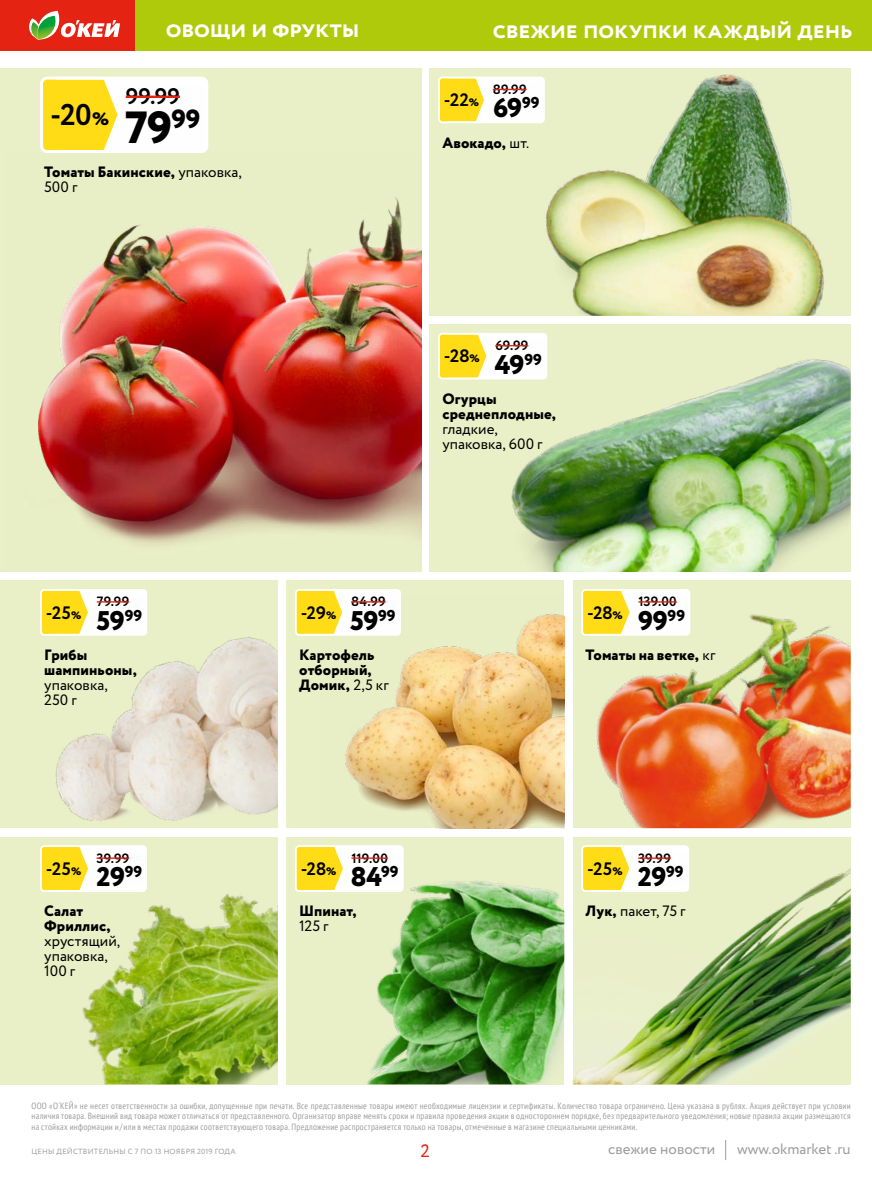
<style>
.page{position:relative;width:872px;height:1178px;background:#fff}
.page>*{position:absolute;margin:0;border:0;box-sizing:border-box;transform-origin:0 0}
.t1{font:800 45px "Circe";color:#000}
.t2{font:700 30px "Circe";color:#000}
.t3{font:800 27px "Circe";letter-spacing:-.02em;color:#000}
.t4{font:700 24px "Circe";color:#fff}
.t5{font:700 22.5px "Circe";color:#000}
.t6{font:700 18px "Circe";letter-spacing:-.05em;color:#000}
.t7{font:18px "Circe";color:#e42313}
.t8{font:800 15px/15px "Circe";letter-spacing:.005em;color:#000}
.t9{font:15px/15px "Circe";color:#000}
.t10{font:15px "Circe";color:#9d9d9c}
.t11{font:700 13.5px "Circe";color:#000}
.t12{font:condensed 9px/10.5px "PT Sans";letter-spacing:.025em;color:#9d9d9c;text-align:justify}
.t13{font:7.5px "Circe";letter-spacing:.03em;color:#9d9d9c}
.s1{font-weight:800;font-size:18px}
.s2{font-weight:800;font-size:10.8px}
.s3{font-weight:400}
.s4{font-weight:800}
</style>
<div class="page">
<img style="left:573px;top:580px;width:277px;height:248px">
<svg style="left:573px;top:580px;width:187px;height:77px;fill:#e9efc6"></svg>
<svg style="left:584px;top:592px;width:45px;height:41px;background:#ffde28"></svg>
<hr style="left:638px;top:601px;width:39px;height:1px;background:#e42313">
<div style="left:581px;top:589px;width:109px;height:47px;border:2px solid #fff;border-radius:3px"></div>
<div style="left:286px;top:580px;width:278px;height:248px;background:#e9efc6"></div>
<img style="left:345px;top:614px;width:219px;height:214px">
<svg style="left:342px;top:592px;width:129px;height:65px"></svg>
<svg style="left:298px;top:592px;width:44px;height:41px;background:#ffde2a"></svg>
<hr style="left:351px;top:601px;width:35px;height:1px;background:#e42313">
<div style="left:295px;top:589px;width:106px;height:47px;border:2px solid #fff;border-radius:3px"></div>
<img style="left:0;top:580px;width:278px;height:248px">
<svg style="left:27px;top:580px;width:190px;height:77px;fill:#e9efc6"></svg>
<svg style="left:43px;top:592px;width:45px;height:41px;background:#ffdf2b"></svg>
<hr style="left:97px;top:601px;width:32px;height:1px;background:#e42313">
<div style="left:40px;top:589px;width:107px;height:47px;border:2px solid #fff;border-radius:3px"></div>
<div style="left:429px;top:68px;width:421px;height:248px;background:#e9efc6"></div>
<img style="left:546px;top:74px;width:278px;height:242px">
<svg style="left:439px;top:74px;width:176px;height:70px"></svg>
<svg style="left:441px;top:80px;width:43px;height:40px;background:#ffdf2a"></svg>
<hr style="left:493px;top:89px;width:33px;height:1px;background:#e42313">
<div style="left:438px;top:77px;width:107px;height:46px;border:2px solid #fff;border-radius:3px"></div>
<div style="left:429px;top:324px;width:421px;height:248px;background:#e9efc6"></div>
<img style="left:511px;top:359px;width:339px;height:213px">
<svg style="left:438px;top:332px;width:179px;height:69px"></svg>
<svg style="left:441px;top:336px;width:45px;height:40px;background:#ffde28"></svg>
<hr style="left:495px;top:345px;width:33px;height:1px;background:#e42313">
<div style="left:438px;top:333px;width:109px;height:46px;border:2px solid #fff;border-radius:3px"></div>
<div style="left:0;top:68px;width:421px;height:504px;background:#e9efc6"></div>
<img style="left:38px;top:197px;width:383px;height:348px">
<svg style="left:44px;top:76px;width:165px;height:73px;background:#fefcf6"></svg>
<svg style="left:46px;top:81px;width:72px;height:68px;background:#ffdf2c"></svg>
<hr style="left:126px;top:96px;width:54px;height:2px;background:#e42313">
<div style="left:40px;top:77px;width:168px;height:76px;border:3px solid #fff;border-radius:6px"></div>
<img style="left:0;top:837px;width:278px;height:247px">
<svg style="left:27px;top:837px;width:190px;height:76px;fill:#e9efc6"></svg>
<svg style="left:43px;top:848px;width:45px;height:41px;background:#ffdf2a"></svg>
<hr style="left:97px;top:857px;width:32px;height:2px;background:#e42313">
<div style="left:40px;top:845px;width:107px;height:47px;border:2px solid #fff;border-radius:3px"></div>
<img style="left:286px;top:837px;width:278px;height:247px">
<svg style="left:286px;top:837px;width:188px;height:76px;fill:#e9efc6"></svg>
<svg style="left:298px;top:848px;width:45px;height:41px;background:#ffdf2b"></svg>
<hr style="left:351px;top:857px;width:37px;height:2px;background:#e42313">
<div style="left:295px;top:845px;width:109px;height:47px;border:2px solid #fff;border-radius:3px"></div>
<img style="left:573px;top:838px;width:277px;height:246px">
<svg style="left:573px;top:837px;width:185px;height:76px;fill:#e9efc6"></svg>
<svg style="left:584px;top:848px;width:45px;height:41px;background:#ffde29"></svg>
<hr style="left:638px;top:857px;width:33px;height:2px;background:#e42313">
<div style="left:581px;top:845px;width:108px;height:47px;border:2px solid #fff;border-radius:3px"></div>
<svg style="left:725px;top:1140px;width:1px;height:20px"></svg>
<div style="left:135px;top:0;width:737px;height:51px;background:#afca0b"></div>
<div style="left:0;top:0;width:135px;height:51px;background:#e42313"></div>
<svg style="left:29px;top:10px;width:91px;height:30px"></svg>
<h3 class="t4" style="left:166px;top:13px;width:195px">овощи и фрукты</h3>
<h3 class="t4" style="left:493px;top:13px;width:361px">свежие покупки каждый день</h3>
<h3 class="t4" style="left:166px;top:13px;width:162px">мясо птица</h3>
<h3 class="t4" style="left:166px;top:13px;width:131px">кулинария</h3>
<h2 class="t2" style="left:50px;top:95px;width:60px">-20<span class="s1">%</span></h2>
<h3 class="t5" style="left:126px;top:82px;width:56px">99.99</h3>
<h1 class="t1" style="left:125px;top:97px;width:77px">79<sup>99</sup></h1>
<h3 class="t6" style="left:444px;top:88px;width:37px">-22<span class="s2">%</span></h3>
<h3 class="t11" style="left:493px;top:80px;width:35px">89.99</h3>
<h3 class="t3" style="left:493px;top:90px;width:48px">69<sup>99</sup></h3>
<h3 class="t8" style="left:442px;top:136px;width:88px">Авокадо, <span class="s3">шт.</span></h3>
<h3 class="t8" style="left:44px;top:166px;width:199px">Томаты Бакинские, <span class="s3">упаковка,<br>500 г</span></h3>
<h3 class="t6" style="left:444px;top:344px;width:37px">-28<span class="s2">%</span></h3>
<h3 class="t11" style="left:495px;top:336px;width:34px">69.99</h3>
<h3 class="t3" style="left:495px;top:346px;width:49px">49<sup>99</sup></h3>
<h3 class="t8" style="left:442px;top:392px;width:115px">Огурцы среднеплодные,</h3>
<h3 class="t9" style="left:442px;top:422px;width:102px">гладкие, упаковка, 600 г</h3>
<h3 class="t6" style="left:46px;top:600px;width:37px">-25<span class="s2">%</span></h3>
<h3 class="t11" style="left:97px;top:593px;width:34px">79.99</h3>
<h3 class="t3" style="left:97px;top:602px;width:47px">59<sup>99</sup></h3>
<h3 class="t6" style="left:301px;top:600px;width:37px">-29<span class="s2">%</span></h3>
<h3 class="t11" style="left:351px;top:593px;width:36px">84.99</h3>
<h3 class="t3" style="left:350px;top:602px;width:47px">59<sup>99</sup></h3>
<h3 class="t6" style="left:587px;top:600px;width:37px">-28<span class="s2">%</span></h3>
<h3 class="t11" style="left:638px;top:593px;width:40px">139.00</h3>
<h3 class="t3" style="left:638px;top:602px;width:49px">99<sup>99</sup></h3>
<h3 class="t8" style="left:44px;top:648px;width:94px">Грибы шампиньоны,</h3>
<h3 class="t9" style="left:44px;top:678px;width:65px">упаковка,<br>250 г</h3>
<h3 class="t8" style="left:299px;top:648px;width:91px">Картофель отборный,<br>Домик, <span class="s3">2,5 кг</span></h3>
<h3 class="t8" style="left:585px;top:648px;width:131px">Томаты на ветке, <span class="s3">кг</span></h3>
<h3 class="t6" style="left:46px;top:857px;width:37px">-25<span class="s2">%</span></h3>
<h3 class="t11" style="left:97px;top:849px;width:34px">39.99</h3>
<h3 class="t3" style="left:97px;top:858px;width:47px">29<sup>99</sup></h3>
<h3 class="t6" style="left:301px;top:857px;width:37px">-28<span class="s2">%</span></h3>
<h3 class="t11" style="left:351px;top:849px;width:38px">119.00</h3>
<h3 class="t3" style="left:350px;top:858px;width:50px">84<sup>99</sup></h3>
<h3 class="t6" style="left:587px;top:857px;width:37px">-25<span class="s2">%</span></h3>
<h3 class="t11" style="left:638px;top:849px;width:34px">39.99</h3>
<h3 class="t3" style="left:638px;top:858px;width:47px">29<sup>99</sup></h3>
<h3 class="t8" style="left:44px;top:905px;width:68px">Салат<br>Фриллис,</h3>
<h3 class="t9" style="left:44px;top:934px;width:77px">хрустящий, упаковка,<br>100 г</h3>
<h3 class="t8" style="left:299px;top:905px;width:59px">Шпинат,</h3>
<h3 class="t9" style="left:299px;top:919px;width:31px">125 г</h3>
<h3 class="t9" style="left:585px;top:904px;width:102px"><span class="s4">Лук,</span> пакет, 75 г</h3>
<p class="t12" style="left:32px;top:1100px;width:820px">ООО «О´КЕЙ» не несет ответственности за ошибки, допущенные при печати. Все представленные товары имеют необходимые лицензии и сертификаты. Количество товара ограничено. Цена указана в рублях. Акция действует при условии наличия товара. Внешний вид товара может отличаться от представленного. Организатор вправе менять сроки и правила проведения акции в одностороннем порядке, без предварительного уведомления; новые правила акции размещаются на стойках информации и/или в местах продажи соответствующего товара. Предложение распространяется только на товары, отмеченные в магазине специальными ценниками.</p>
<p class="t13" style="left:32px;top:1147px;width:206px">ЦЕНЫ ДЕЙСТВИТЕЛЬНЫ с 7 по 13 ноября 2019 ГОДА</p>
<h3 class="t7" style="left:420px;top:1139px;width:11px">2</h3>
<h3 class="t10" style="left:608px;top:1139px;width:109px">свежие новости</h3>
<h3 class="t10" style="left:737px;top:1139px;width:115px">www.okmarket .ru</h3>
</div>
